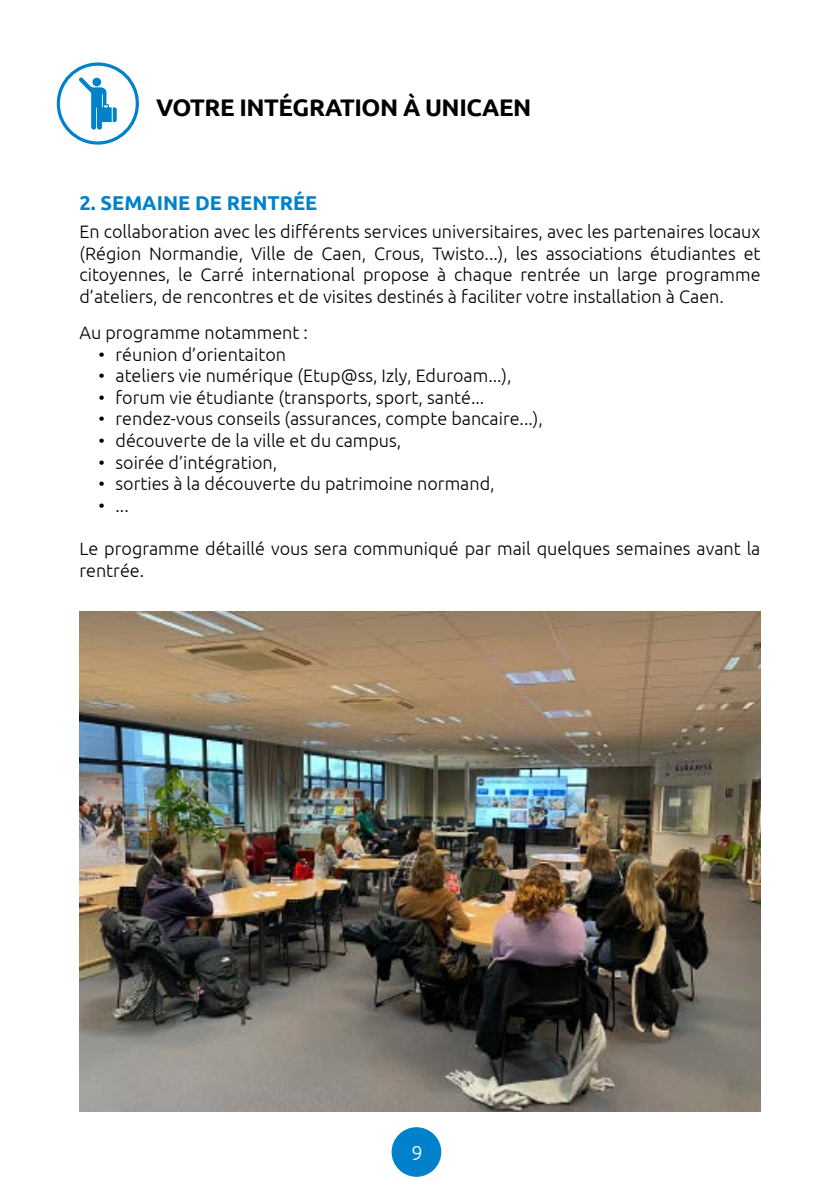
<style>
.page{position:relative;width:840px;height:1191px;background:#fff}
.page>*{position:absolute;margin:0;border:0;box-sizing:border-box;transform-origin:0 0}
.t1{font:700 24px "Ubuntu";letter-spacing:-.02em;color:#000}
.t2{font:700 20px "Ubuntu";color:#0081c9}
.t3{font:300 20px "Ubuntu";color:#fff}
.t4{font:300 18px/21.6px "Ubuntu";color:#000;text-align:justify}
</style>
<div class="page">
<div style="left:391px;top:1127px;width:50px;height:49px;background:#0081c9;border-radius:50%"></div>
<div style="left:57px;top:62px;width:82px;height:83px;border:3px solid #0081c9;border-radius:50%"></div>
<svg style="left:79px;top:77px;width:38px;height:53px"></svg>
<img style="left:79px;top:611px;width:681px;height:500px">
<h1 class="t1" style="left:156px;top:93px;width:376px">VOTRE INTÉGRATION À UNICAEN</h1>
<p class="t2" style="left:79px;top:191px;width:239px">2. SEMAINE DE RENTRÉE</p>
<p class="t4" style="left:79px;top:220px;width:682px">En collaboration avec les différents services universitaires, avec les partenaires locaux (Région Normandie, Ville de Caen, Crous, Twisto...), les associations étudiantes et citoyennes, le Carré international propose à chaque rentrée un large programme d’ateliers, de rencontres et de visites destinés à faciliter votre installation à Caen.</p>
<p class="t4" style="left:79px;top:321px;width:230px">Au programme notamment :</p>
<p class="t4" style="left:98px;top:343px;width:189px">• réunion d’orientaiton</p>
<p class="t4" style="left:98px;top:364px;width:414px">• ateliers vie numérique (Etup@ss, Izly, Eduroam...),</p>
<p class="t4" style="left:98px;top:386px;width:387px">• forum vie étudiante (transports, sport, santé...</p>
<p class="t4" style="left:98px;top:408px;width:445px">• rendez-vous conseils (assurances, compte bancaire...),</p>
<p class="t4" style="left:98px;top:429px;width:304px">• découverte de la ville et du campus,</p>
<p class="t4" style="left:98px;top:451px;width:180px">• soirée d’intégration,</p>
<p class="t4" style="left:98px;top:472px;width:397px">• sorties à la découverte du patrimoine normand,</p>
<p class="t4" style="left:98px;top:494px;width:32px">• ...</p>
<p class="t4" style="left:79px;top:537px;width:682px">Le programme détaillé vous sera communiqué par mail quelques semaines avant la rentrée.</p>
<p class="t3" style="left:411px;top:1141px;width:13px">9</p>
</div>
